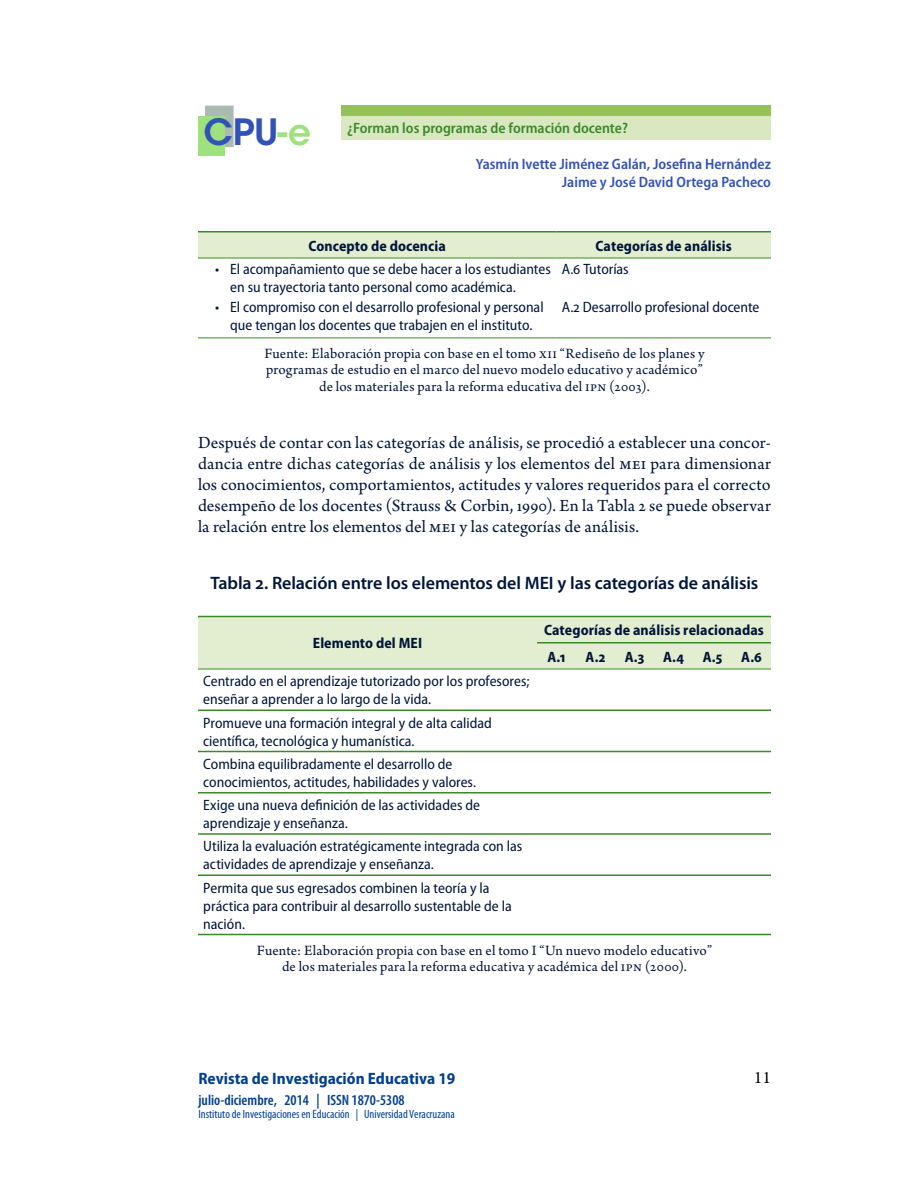
<style>
.page{position:relative;width:918px;height:1188px;background:#fff}
.page>*{position:absolute;margin:0;border:0;box-sizing:border-box;transform-origin:0 0}
.t1{font:600 36px "ITC Avant Garde Std";color:#3252b7}
.t2{font:18px/21px "Arno Pro";letter-spacing:.005em;color:#001539;text-align:justify}
.t3{font:600 18px "Myriad Pro";letter-spacing:-.005em;color:#001539}
.t4{font:18px "Arno Pro";color:#000}
.t5{font:700 semi-condensed 16.5px "Myriad Pro";color:#003f91}
.t6{font:semi-condensed 15px/18px "Myriad Pro";color:#001539}
.t7{font:15px/16.5px "Arno Pro";letter-spacing:.01em;color:#001539;text-align:center}
.t8{font:700 semi-condensed 15px/26.2px "Myriad Pro";letter-spacing:.005em;color:#001539}
.t9{font:600 semi-condensed 15px/18px "Myriad Pro";color:#3252b7;text-align:right}
.t10{font:600 semi-condensed 15px "Myriad Pro";color:#388b27}
.t11{font:600 condensed 15px "Myriad Pro";color:#003f91}
.t12{font:condensed 12px "Myriad Pro";color:#003f91}
.s1{color:#9ee27d}
</style>
<div class="page">
<div style="left:205px;top:106px;width:29px;height:41px;background:#aabbb2;border:2px solid #aabbb2"></div>
<div style="left:198px;top:116px;width:27px;height:40px;background:#9ee27d"></div>
<div style="left:341px;top:116px;width:430px;height:23px;background:#d9e8c1"></div>
<div style="left:341px;top:106px;width:430px;height:10px;background:#94c159"></div>
<svg style="left:198px;top:232px;width:573px;height:26px;background:#dceaca"></svg>
<hr style="left:198px;top:231px;width:358px;height:1px;background:#388b27">
<hr style="left:556px;top:231px;width:215px;height:1px;background:#388b27">
<hr style="left:198px;top:338px;width:358px;height:1px;background:#388b27">
<hr style="left:198px;top:258px;width:358px;height:1px;background:#388b27">
<hr style="left:556px;top:258px;width:215px;height:1px;background:#388b27">
<hr style="left:556px;top:338px;width:215px;height:1px;background:#388b27">
<div style="left:198px;top:617px;width:573px;height:52px;background:#e3eed1"></div>
<hr style="left:198px;top:710px;width:339px;height:1px;background:#388b27">
<hr style="left:537px;top:710px;width:39px;height:1px;background:#388b27">
<hr style="left:576px;top:710px;width:39px;height:1px;background:#388b27">
<hr style="left:615px;top:710px;width:39px;height:1px;background:#388b27">
<hr style="left:654px;top:710px;width:39px;height:1px;background:#388b27">
<hr style="left:693px;top:710px;width:39px;height:1px;background:#388b27">
<hr style="left:732px;top:710px;width:39px;height:1px;background:#388b27">
<hr style="left:198px;top:751px;width:339px;height:1px;background:#388b27">
<hr style="left:537px;top:751px;width:39px;height:1px;background:#388b27">
<hr style="left:576px;top:751px;width:39px;height:1px;background:#388b27">
<hr style="left:615px;top:751px;width:39px;height:1px;background:#388b27">
<hr style="left:654px;top:751px;width:39px;height:1px;background:#388b27">
<hr style="left:693px;top:751px;width:39px;height:1px;background:#388b27">
<hr style="left:732px;top:751px;width:39px;height:1px;background:#388b27">
<hr style="left:198px;top:792px;width:339px;height:2px;background:#388b27">
<hr style="left:537px;top:792px;width:39px;height:2px;background:#388b27">
<hr style="left:576px;top:792px;width:39px;height:2px;background:#388b27">
<hr style="left:615px;top:792px;width:39px;height:2px;background:#388b27">
<hr style="left:654px;top:792px;width:39px;height:2px;background:#388b27">
<hr style="left:693px;top:792px;width:39px;height:2px;background:#388b27">
<hr style="left:732px;top:792px;width:39px;height:2px;background:#388b27">
<hr style="left:198px;top:833px;width:339px;height:2px;background:#388b27">
<hr style="left:537px;top:833px;width:39px;height:2px;background:#388b27">
<hr style="left:576px;top:833px;width:39px;height:2px;background:#388b27">
<hr style="left:615px;top:833px;width:39px;height:2px;background:#388b27">
<hr style="left:654px;top:833px;width:39px;height:2px;background:#388b27">
<hr style="left:693px;top:833px;width:39px;height:2px;background:#388b27">
<hr style="left:732px;top:833px;width:39px;height:2px;background:#388b27">
<hr style="left:198px;top:616px;width:339px;height:1px;background:#388b27">
<hr style="left:537px;top:616px;width:39px;height:1px;background:#388b27">
<hr style="left:576px;top:616px;width:39px;height:1px;background:#388b27">
<hr style="left:615px;top:616px;width:39px;height:1px;background:#388b27">
<hr style="left:654px;top:616px;width:39px;height:1px;background:#388b27">
<hr style="left:693px;top:616px;width:39px;height:1px;background:#388b27">
<hr style="left:732px;top:616px;width:39px;height:1px;background:#388b27">
<hr style="left:537px;top:642px;width:39px;height:2px;background:#388b27">
<hr style="left:576px;top:642px;width:39px;height:2px;background:#388b27">
<hr style="left:615px;top:642px;width:39px;height:2px;background:#388b27">
<hr style="left:654px;top:642px;width:39px;height:2px;background:#388b27">
<hr style="left:693px;top:642px;width:39px;height:2px;background:#388b27">
<hr style="left:732px;top:642px;width:39px;height:2px;background:#388b27">
<hr style="left:198px;top:934px;width:339px;height:1px;background:#388b27">
<hr style="left:537px;top:934px;width:39px;height:1px;background:#388b27">
<hr style="left:576px;top:934px;width:39px;height:1px;background:#388b27">
<hr style="left:615px;top:934px;width:39px;height:1px;background:#388b27">
<hr style="left:654px;top:934px;width:39px;height:1px;background:#388b27">
<hr style="left:693px;top:934px;width:39px;height:1px;background:#388b27">
<hr style="left:732px;top:934px;width:39px;height:1px;background:#388b27">
<hr style="left:198px;top:669px;width:339px;height:1px;background:#388b27">
<hr style="left:537px;top:669px;width:39px;height:1px;background:#388b27">
<hr style="left:576px;top:669px;width:39px;height:1px;background:#388b27">
<hr style="left:615px;top:669px;width:39px;height:1px;background:#388b27">
<hr style="left:654px;top:669px;width:39px;height:1px;background:#388b27">
<hr style="left:693px;top:669px;width:39px;height:1px;background:#388b27">
<hr style="left:732px;top:669px;width:39px;height:1px;background:#388b27">
<hr style="left:198px;top:874px;width:339px;height:2px;background:#388b27">
<hr style="left:537px;top:874px;width:39px;height:2px;background:#388b27">
<hr style="left:576px;top:874px;width:39px;height:2px;background:#388b27">
<hr style="left:615px;top:874px;width:39px;height:2px;background:#388b27">
<hr style="left:654px;top:874px;width:39px;height:2px;background:#388b27">
<hr style="left:693px;top:874px;width:39px;height:2px;background:#388b27">
<hr style="left:732px;top:874px;width:39px;height:2px;background:#388b27">
<h1 class="t1" style="left:203px;top:109px;width:109px">CPU<span class="s1">-e</span></h1>
<p class="t10" style="left:347px;top:120px;width:282px">¿Forman los programas de formación docente?</p>
<p class="t9" style="left:476px;top:155px;width:297px">Yasmín Ivette Jiménez Galán, Josefina Hernández<br>Jaime y José David Ortega Pacheco</p>
<p class="t8" style="left:308px;top:233px;width:139px">Concepto de docencia</p>
<p class="t8" style="left:596px;top:233px;width:138px">Categorías de análisis</p>
<p class="t6" style="left:230px;top:260px;width:322px;text-indent:-15px">• El acompañamiento que se debe hacer a los estudiantes en su trayectoria tanto personal como académica.</p>
<p class="t6" style="left:562px;top:260px;width:69px">A.6 Tutorías</p>
<p class="t6" style="left:215px;top:299px;width:330px;text-align:center">• El compromiso con el desarrollo profesional y personal que tengan los docentes que trabajen en el instituto.</p>
<p class="t6" style="left:562px;top:299px;width:199px">A.2 Desarrollo profesional docente</p>
<p class="t7" style="left:264px;top:346px;width:442px">Fuente: Elaboración propia con base en el tomo XII “Rediseño de los planes y programas de estudio en el marco del nuevo modelo educativo y académico” de los materiales para la reforma educativa del IPN (2003).</p>
<p class="t2" style="left:198px;top:433px;width:574px">Después de contar con las categorías de análisis, se procedió a establecer una concor&shy;dancia entre dichas categorías de análisis y los elementos del MEI para dimensionar los conocimientos, comportamientos, actitudes y valores requeridos para el correcto desempeño de los docentes (Strauss &amp; Corbin, 1990). En la Tabla 2 se puede observar la relación entre los elementos del MEI y las categorías de análisis.</p>
<p class="t3" style="left:210px;top:571px;width:549px">Tabla 2. Relación entre los elementos del MEI y las categorías de análisis</p>
<p class="t8" style="left:313px;top:630px;width:111px">Elemento del MEI</p>
<p class="t8" style="left:544px;top:617px;width:221px">Categorías de análisis relacionadas<br>A.1</p>
<p class="t8" style="left:586px;top:644px;width:21px">A.2</p>
<p class="t8" style="left:625px;top:644px;width:99px">A.3 A.4 A.5</p>
<p class="t8" style="left:741px;top:644px;width:22px">A.6</p>
<p class="t6" style="left:203px;top:673px;width:328px">Centrado en el aprendizaje tutorizado por los profesores; enseñar a aprender a lo largo de la vida.</p>
<p class="t6" style="left:203px;top:714px;width:290px">Promueve una formación integral y de alta calidad científica, tecnológica y humanística.</p>
<p class="t6" style="left:203px;top:755px;width:274px">Combina equilibradamente el desarrollo de conocimientos, actitudes, habilidades y valores.</p>
<p class="t6" style="left:203px;top:796px;width:278px">Exige una nueva definición de las actividades de aprendizaje y enseñanza.</p>
<p class="t6" style="left:203px;top:838px;width:320px">Utiliza la evaluación estratégicamente integrada con las actividades de aprendizaje y enseñanza.</p>
<p class="t6" style="left:203px;top:879px;width:310px">Permita que sus egresados combinen la teoría y la práctica para contribuir al desarrollo sustentable de la nación.</p>
<p class="t7" style="left:257px;top:943px;width:457px">Fuente: Elaboración propia con base en el tomo I “Un nuevo modelo educativo” de los materiales para la reforma educativa y académica del IPN (2000).</p>
<p class="t5" style="left:198px;top:1069px;width:259px">Revista de Investigación Educativa 19</p>
<p class="t11" style="left:198px;top:1091px;width:208px">julio-diciembre, 2014 | ISSN 1870-5308</p>
<p class="t12" style="left:198px;top:1106px;width:258px">Instituto de Investigaciones en Educación | Universidad Veracruzana</p>
<p class="t4" style="left:754px;top:1068px;width:19px">11</p>
</div>
